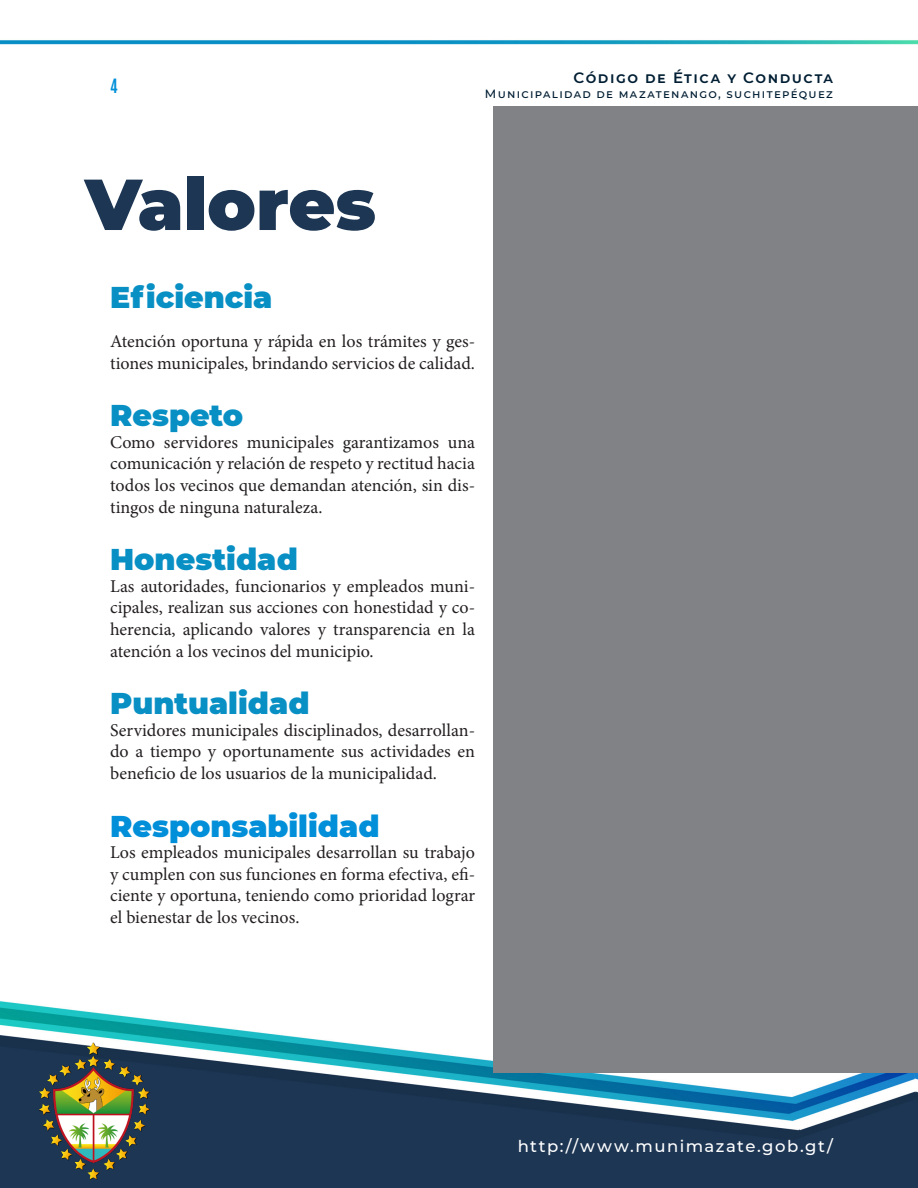
<style>
.page{position:relative;width:918px;height:1188px;background:#fff}
.page>*{position:absolute;margin:0;border:0;box-sizing:border-box;transform-origin:0 0}
.t1{font:900 72px "Montserrat";color:#1c3654}
.Title_01{font:900 30px "Montserrat";color:#088fc4}
.t2{font:900 30px "Montserrat";color:#008fd8}
.t3{font:18px/21.6px "Minion Pro";color:#231f20;text-align:justify}
.t4{font:500 16.5px "Montserrat";letter-spacing:.09em;color:#fff}
.t5{font:700 16.5px "Antonio";color:#008fd8}
.t6{font:600 15px "Montserrat";letter-spacing:.105em;color:#001e33}
.t7{font:500 12px "Montserrat";letter-spacing:.105em;color:#001e33}
</style>
<div class="page">
<img style="left:0;top:40px;width:918px;height:1148px">
<img style="left:34px;top:1033px;width:123px;height:155px">
<div style="left:493px;top:106px;width:425px;height:966px;background:#808285"></div>
<p class="t5" style="left:110px;top:73px;width:9px">4</p>
<p class="t6" style="left:573px;top:67px;width:261px">CÓDIGO DE ÉTICA Y CONDUCTA</p>
<p class="t7" style="left:485px;top:85px;width:350px">Municipalidad de mazatenango, suchitepéquez</p>
<p class="t1" style="left:85px;top:150px;width:293px">Valores</p>
<p class="Title_01" style="left:110px;top:275px;width:164px">Eficiencia</p>
<p class="t3" style="left:110px;top:330px;width:366px">Atención oportuna y rápida en los trámites y ges&shy;tiones municipales, brindando servicios de calidad.</p>
<p class="Title_01" style="left:110px;top:393px;width:135px">Respeto</p>
<p class="t3" style="left:110px;top:431px;width:366px">Como servidores municipales garantizamos una comunicación y relación de respeto y rectitud hacia todos los vecinos que demandan atención, sin dis&shy;tingos de ninguna naturaleza.</p>
<p class="Title_01" style="left:110px;top:537px;width:189px">Honestidad</p>
<p class="t3" style="left:110px;top:575px;width:366px">Las autoridades, funcionarios y empleados muni&shy;cipales, realizan sus acciones con honestidad y co&shy;herencia, aplicando valores y transparencia en la atención a los vecinos del municipio.</p>
<p class="Title_01" style="left:110px;top:681px;width:201px">Puntualidad</p>
<p class="t3" style="left:110px;top:719px;width:366px">Servidores municipales disciplinados, desarrollan&shy;do a tiempo y oportunamente sus actividades en beneficio de los usuarios de la municipalidad.</p>
<p class="t2" style="left:110px;top:803px;width:271px">Responsabilidad</p>
<p class="t3" style="left:110px;top:842px;width:367px">Los empleados municipales desarrollan su trabajo y cumplen con sus funciones en forma efectiva, efi&shy;ciente y oportuna, teniendo como prioridad lograr el bienestar de los vecinos.</p>
<p class="t4" style="left:518px;top:1134px;width:317px">http://www.munimazate.gob.gt/</p>
</div>
